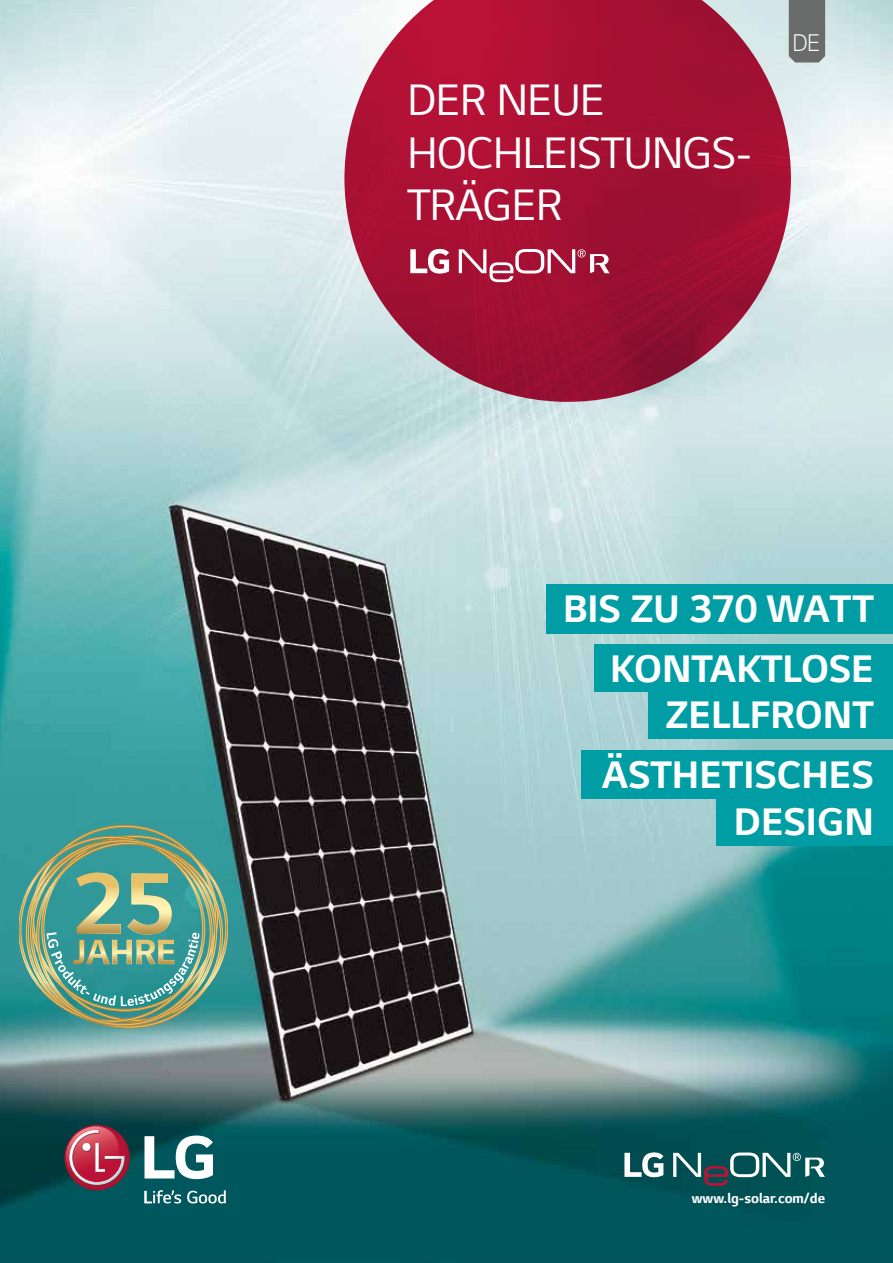
<style>
.page{position:relative;width:893px;height:1263px;background:#fff}
.page>*{position:absolute;margin:0;border:0;box-sizing:border-box;transform-origin:0 0}
.t1{font:46.5px/52.5px "LG Smart";letter-spacing:-.01em;color:#fff}
.t2{font:700 40.5px/60px "LG Smart";color:#fff;text-align:right}
.t3{font:300 25.5px "LG Smart";color:#fff}
.t4{font:700 15px "LG Smart";color:#fff}
</style>
<div class="page">
<img style="left:0;top:0;width:893px;height:1263px">
<div style="left:581px;top:750px;width:312px;height:49px;background:#009da5"></div>
<svg style="left:144px;top:1190px;width:37px;height:13px"></svg>
<svg style="left:187px;top:1190px;width:39px;height:13px"></svg>
<svg style="left:144px;top:1135px;width:69px;height:44px"></svg>
<svg style="left:64px;top:1125px;width:66px;height:65px"></svg>
<svg style="left:63px;top:1126px;width:63px;height:60px;background:#a74d60"></svg>
<svg style="left:0;top:0;width:1px;height:85px"></svg>
<svg style="left:344px;top:0;width:447px;height:402px;background:#ad3653"></svg>
<div style="left:789px;top:0;width:36px;height:63px;background:#6a6c6c"></div>
<div style="left:546px;top:584px;width:347px;height:50px;background:#009da5"></div>
<div style="left:716px;top:797px;width:177px;height:49px;background:#009da5"></div>
<div style="left:594px;top:644px;width:299px;height:48px;background:#009da5"></div>
<div style="left:648px;top:690px;width:245px;height:49px;background:#009da5"></div>
<svg style="left:624px;top:1152px;width:39px;height:25px"></svg>
<svg style="left:673px;top:1152px;width:152px;height:34px;background:#396f73"></svg>
<svg style="left:410px;top:249px;width:39px;height:25px"></svg>
<svg style="left:459px;top:249px;width:151px;height:33px"></svg>
<svg style="left:19px;top:825px;width:208px;height:203px;background:#65a28c"></svg>
<p class="t1" style="left:407px;top:72px;width:347px">DER NEUE<br>HOCHLEISTUNGS-<br>TRÄGER</p>
<p class="t3" style="left:792px;top:25px;width:29px">DE</p>
<p class="t2" style="left:563px;top:578px;width:312px">BIS ZU 370 WATT<br>KONTAKTLOSE</p>
<p class="t2" style="left:602px;top:684px;width:274px">ZELLFRONT<br>ÄSTHETISCHES</p>
<p class="t2" style="left:734px;top:791px;width:141px">DESIGN</p>
<p class="t4" style="left:692px;top:1188px;width:135px">www.lg-solar.com/de</p>
</div>
